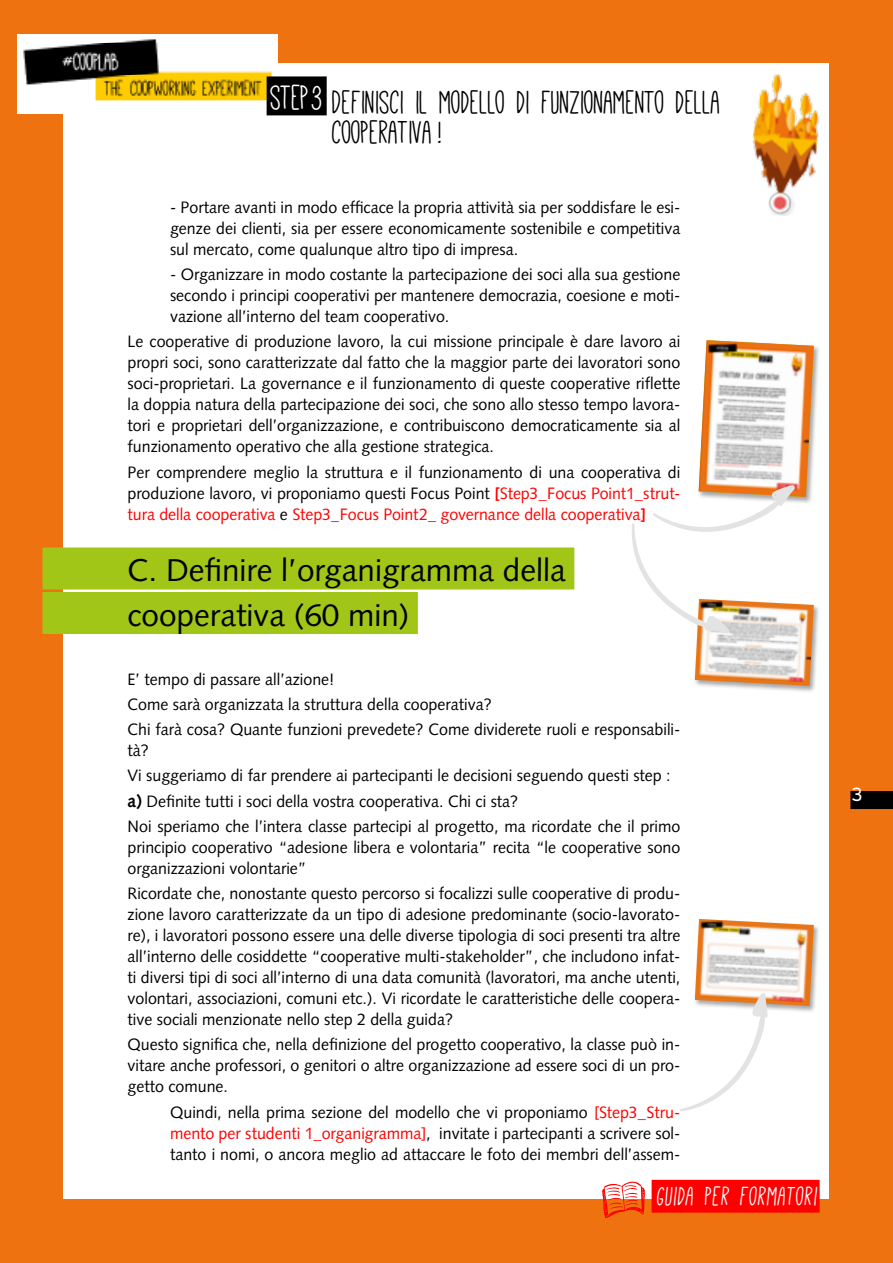
<style>
.page{position:relative;width:893px;height:1263px;background:#ee7210}
.page>*{position:absolute;margin:0;border:0;box-sizing:border-box;transform-origin:0 0}
.t1{font:38.4px "Mathlete Bulky";color:#fff}
.t2{font:36px/30px "Mathlete Bulky";letter-spacing:.01em;color:#000}
.t3{font:31.5px/44.5px "Syntax LT Std";color:#000}
.t4{font:29.4px "Mathlete Bulky Slant";letter-spacing:.04em;color:#fff}
.t5{font:22.5px "Courier Prime Code";color:#fff}
.t6{font:16.5px/21px "Syntax LT Std";color:#000;text-align:justify}
.s1{font-weight:700;color:#f00}
.s2{color:#f00}
.s3{font-weight:700;font-size:18px}
</style>
<div class="page">
<div style="left:850px;top:791px;width:43px;height:18px;background:#000"></div>
<div style="left:64px;top:64px;width:765px;height:1135px;background:#fff"></div>
<svg style="left:602px;top:1181px;width:43px;height:38px"></svg>
<img style="left:17px;top:34px;width:260px;height:79px">
<img style="left:752px;top:74px;width:68px;height:142px">
<div style="left:652px;top:1180px;width:168px;height:32px;background:#f00"></div>
<div style="left:267px;top:76px;width:60px;height:39px;background:#000"></div>
<div style="left:698px;top:339px;width:123px;height:165px;background:#000;opacity:.35"></div>
<div style="left:694px;top:919px;width:126px;height:94px;background:#000;opacity:.35"></div>
<img style="left:695px;top:919px;width:119px;height:87px">
<div style="left:694px;top:599px;width:126px;height:94px;background:#000;opacity:.35"></div>
<img style="left:695px;top:633px;width:119px;height:53px">
<svg style="left:632px;top:340px;width:182px;height:293px"></svg>
<svg style="left:680px;top:992px;width:88px;height:120px"></svg>
<div style="left:43px;top:547px;width:531px;height:42px;background:#a2c617"></div>
<div style="left:43px;top:592px;width:375px;height:42px;background:#a2c617"></div>
<h1 class="t1" style="left:271px;top:79px;width:53px">STEP 3</h1>
<h2 class="t2" style="left:332px;top:87px;width:390px">DEFINISCI IL MODELLO DI FUNZIONAMENTO DELLA<br>COOPERATIVA !</h2>
<p class="t6" style="left:170px;top:197px;width:512px">- Portare avanti in modo efficace la propria attività sia per soddisfare le esi&shy;genze dei clienti, sia per essere economicamente sostenibile e competitiva sul mercato, come qualunque altro tipo di impresa.</p>
<p class="t6" style="left:170px;top:264px;width:512px">- Organizzare in modo costante la partecipazione dei soci alla sua gestione secondo i principi cooperativi per mantenere democrazia, coesione e moti&shy;vazione all’interno del team cooperativo.</p>
<p class="t6" style="left:128px;top:331px;width:554px">Le cooperative di produzione lavoro, la cui missione principale è dare lavoro ai propri soci, sono caratterizzate dal fatto che la maggior parte dei lavoratori sono soci-proprietari. La governance e il funzionamento di queste cooperative riflette la doppia natura della partecipazione dei soci, che sono allo stesso tempo lavora&shy;tori e proprietari dell’organizzazione, e contribuiscono democraticamente sia al funzionamento operativo che alla gestione strategica.</p>
<p class="t6" style="left:128px;top:462px;width:554px">Per comprendere meglio la struttura e il funzionamento di una cooperativa di produzione lavoro, vi proponiamo questi Focus Point <span class="s1">[</span><span class="s2">Step3_Focus Point1_strut&shy;tura della cooperativa</span> e <span class="s2">Step3_Focus Point2_ governance della cooperativa</span><span class="s1">]</span></p>
<h3 class="t3" style="left:128px;top:548px;width:440px">C. Definire l’organigramma della cooperativa (60 min)</h3>
<p class="t6" style="left:128px;top:666px;width:554px;line-height:25.2px;text-align:left">E’ tempo di passare all’azione!<br>Come sarà organizzata la struttura della cooperativa?<br>Chi farà cosa? Quante funzioni prevedete? Come dividerete ruoli e responsabili-</p>
<p class="t6" style="left:128px;top:738px;width:554px;line-height:25.2px;text-align:left">tà?<br>Vi suggeriamo di far prendere ai partecipanti le decisioni seguendo questi step : <span class="s3">a)</span> Definite tutti i soci della vostra cooperativa. Chi ci sta?<br>Noi speriamo che l’intera classe partecipi al progetto, ma ricordate che il primo</p>
<p class="t6" style="left:128px;top:837px;width:554px">principio cooperativo “adesione libera e volontaria” recita “le cooperative sono organizzazioni volontarie”</p>
<p class="t6" style="left:128px;top:883px;width:554px">Ricordate che, nonostante questo percorso si focalizzi sulle cooperative di produ&shy;zione lavoro caratterizzate da un tipo di adesione predominante (socio-lavorato&shy;re), i lavoratori possono essere una delle diverse tipologia di soci presenti tra altre all’interno delle cosiddette “cooperative multi-stakeholder”, che includono infat&shy;ti diversi tipi di soci all’interno di una data comunità (lavoratori, ma anche utenti, volontari, associazioni, comuni etc.). Vi ricordate le caratteristiche delle coopera&shy;tive sociali menzionate nello step 2 della guida?</p>
<p class="t6" style="left:128px;top:1034px;width:554px">Questo significa che, nella definizione del progetto cooperativo, la classe può in&shy;vitare anche professori, o genitori o altre organizzazione ad essere soci di un pro&shy;getto comune.</p>
<p class="t6" style="left:170px;top:1101px;width:512px">Quindi, nella prima sezione del modello che vi proponiamo <span class="s2">[Step3_Stru&shy;mento per studenti 1_organigramma]</span>, invitate i partecipanti a scrivere sol&shy;tanto i nomi, o ancora meglio ad attaccare le foto dei membri dell’assem-</p>
<h3 class="t4" style="left:658px;top:1182px;width:161px">GUIDA PER FORMATORI</h3>
<h3 class="t5" style="left:850px;top:780px;width:15px">3</h3>
</div>
